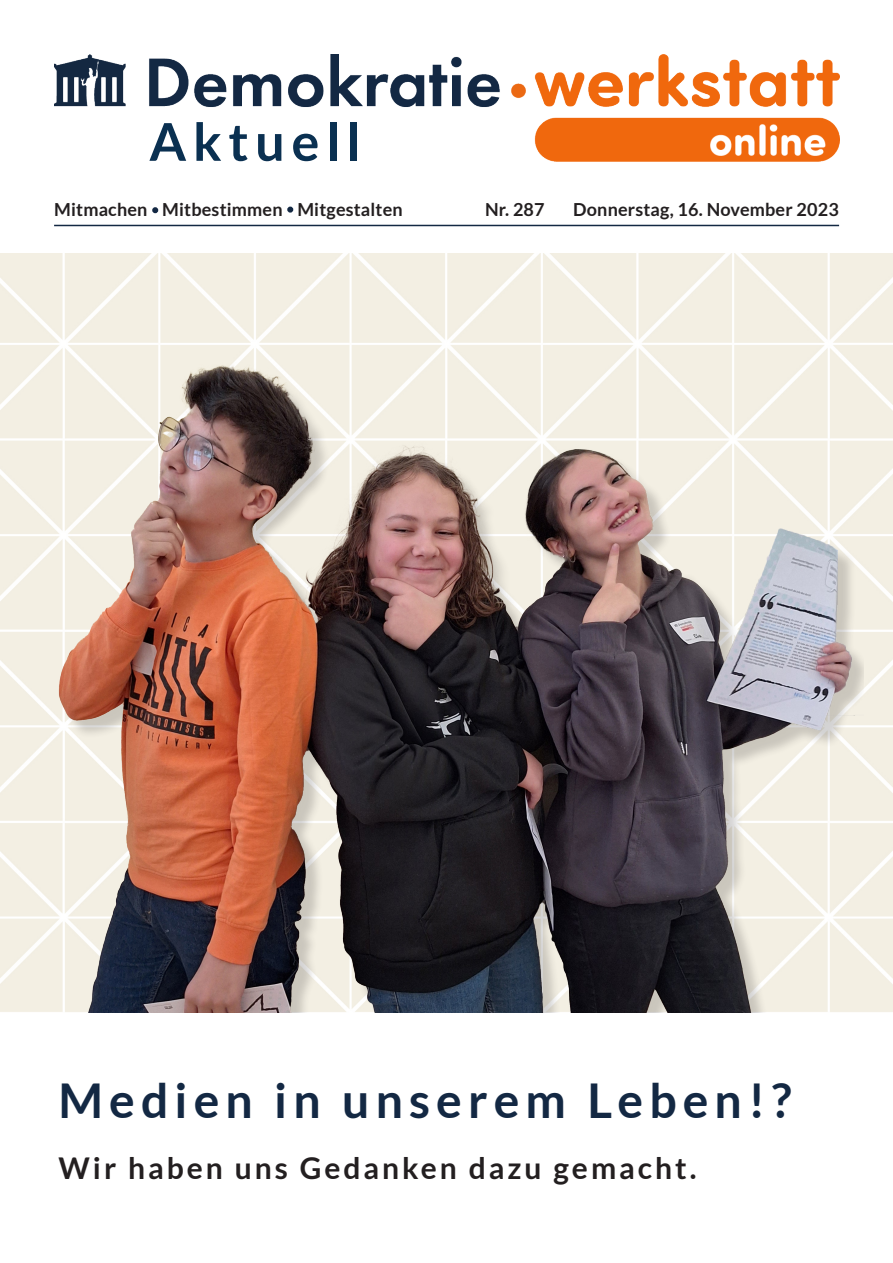
<style>
.page{position:relative;width:893px;height:1263px;background:#fff}
.page>*{position:absolute;margin:0;border:0;box-sizing:border-box;transform-origin:0 0}
.t1{font:700 52.2px "Lato";letter-spacing:.13em;color:#0a3051}
.t2{font:700 48px "Lato";letter-spacing:.13em;color:#132843}
.t3{font:700 30px "Lato";letter-spacing:.1em;color:#231f20}
.t4{font:700 18px "Lato";letter-spacing:.01em;color:#231f20}
</style>
<div class="page">
<img style="left:864px;top:253px;width:29px;height:759px">
<img style="left:54px;top:54px;width:786px;height:108px">
<hr style="left:54px;top:225px;width:785px;height:1px;background:#132843">
<svg style="left:287px;top:207px;width:6px;height:6px"></svg>
<svg style="left:152px;top:207px;width:6px;height:6px"></svg>
<img style="left:0;top:253px;width:864px;height:759px">
<p class="t1" style="left:149px;top:112px;width:213px">Aktuell</p>
<p class="t4" style="left:54px;top:199px;width:350px">Mitmachen Mitbestimmen Mitgestalten</p>
<p class="t4" style="left:485px;top:199px;width:61px">Nr. 287</p>
<p class="t4" style="left:573px;top:199px;width:267px">Donnerstag, 16. November 2023</p>
<p class="t2" style="left:58px;top:1073px;width:735px">Medien in unserem Leben!?</p>
<p class="t3" style="left:58px;top:1151px;width:640px">Wir haben uns Gedanken dazu gemacht.</p>
</div>
